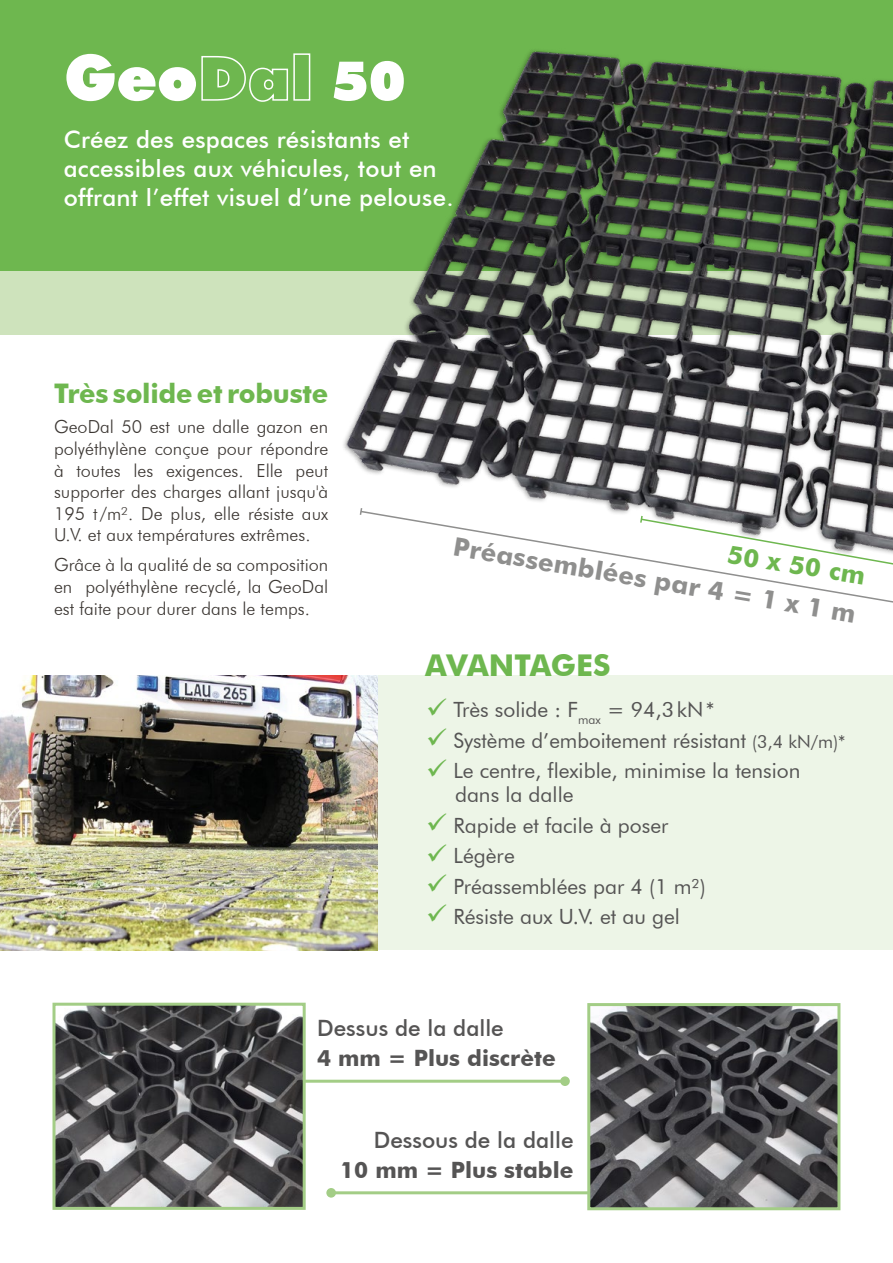
<style>
.page{position:relative;width:893px;height:1263px;background:#fff}
.page>*{position:absolute;margin:0;border:0;box-sizing:border-box;transform-origin:0 0}
.t1{font:900 63px "Futura BT";color:#fff}
.t2{font:700 30px "Futura BT";letter-spacing:-.01em;color:#6eb74f}
.t3{font:700 27px "Futura BT";letter-spacing:-.01em;color:#6eb74f}
.t4{font:700 25.5px "Futura BT";color:#8f8f8e}
.t5{font:700 25.5px "Futura BT";color:#6eb74f}
.t6{font:500 24px/28.8px "Futura BT";letter-spacing:.01em;color:#fff}
.t7{font:500 22.5px "Futura BT";color:#555454}
.t8{font:700 22.5px "Futura BT";color:#555454}
.t9{font:21px/24.5px "Futura BT";color:#555454}
.t10{font:300 18px/21.6px "Futura BT";color:#3a3531;text-align:justify}
.s1{font-size:60.45px;color:#6eb74f}
.s2{font-size:54px}
.s3{color:#6eb74f}
.s4{font-size:18px}
</style>
<div class="page">
<div style="left:0;top:675px;width:892px;height:275px;background:#edf5e7"></div>
<div style="left:0;top:0;width:893px;height:280px;background:#6eb74f"></div>
<div style="left:0;top:272px;width:893px;height:63px;background:#cee3bc"></div>
<img style="left:0;top:675px;width:378px;height:275px">
<img style="left:56px;top:1007px;width:246px;height:199px">
<div style="left:52px;top:1003px;width:254px;height:207px;border:3px solid #a3cd86"></div>
<img style="left:591px;top:1007px;width:245px;height:199px">
<div style="left:587px;top:1003px;width:253px;height:207px;border:3px solid #a3cd86"></div>
<hr style="left:331px;top:1191px;width:259px;height:3px;background:#a3cd86">
<div style="left:326px;top:1188px;width:10px;height:9px;background:#a3cd86;border-radius:50%"></div>
<hr style="left:304px;top:1080px;width:261px;height:3px;background:#a3cd86">
<div style="left:560px;top:1076px;width:10px;height:10px;background:#a3cd86;border-radius:50%"></div>
<svg style="left:743px;top:577px;width:150px;height:26px"></svg>
<img style="left:339px;top:50px;width:554px;height:510px">
<svg style="left:639px;top:514px;width:254px;height:63px"></svg>
<h1 class="t1" style="left:64px;top:39px;width:343px">Geo<span class="s1">Dal</span> <span class="s2">50</span></h1>
<h3 class="t6" style="left:64px;top:125px;width:391px">Créez des espaces résistants et accessibles aux véhicules, tout en offrant l’effet visuel d’une pelouse.</h3>
<h3 class="t3" style="left:54px;top:377px;width:276px">Très solide et robuste</h3>
<p class="t10" style="left:54px;top:416px;width:276px">GeoDal 50 est une dalle gazon en polyéthylène conçue pour répondre à toutes les exigences. Elle peut supporter des charges allant jusqu'à 195 t /m². De plus, elle résiste aux U.V. et aux températures extrêmes.</p>
<p class="t10" style="left:54px;top:554px;width:276px">Grâce à la qualité de sa composition en polyéthylène recyclé, la GeoDal est faite pour durer dans le temps.</p>
<h3 class="t4" style="left:456px;top:532px;width:409px;rotate:9deg">Préassemblées par 4 = 1 x 1 m</h3>
<h3 class="t5" style="left:730px;top:539px;width:141px;rotate:9deg">50 x 50 cm</h3>
<h2 class="t2" style="left:425px;top:647px;width:187px">AVANTAGES</h2>
<p class="t9" style="left:426px;top:697px;width:290px"><span class="s3">✓</span> Très solide : F<sub>max</sub> = 94,3kN*</p>
<p class="t9" style="left:426px;top:728px;width:421px"><span class="s3">✓</span> Système d’emboitement résistant <span class="s4">(3,4 kN/m)*</span></p>
<p class="t9" style="left:455px;top:758px;width:347px;text-indent:-29px"><span class="s3">✓</span> Le centre, flexible, minimise la tension dans la dalle</p>
<p class="t9" style="left:426px;top:813px;width:244px"><span class="s3">✓</span> Rapide et facile à poser</p>
<p class="t9" style="left:426px;top:843px;width:90px"><span class="s3">✓</span> Légère</p>
<p class="t9" style="left:426px;top:874px;width:281px"><span class="s3">✓</span> Préassemblées par 4 (1 m²)</p>
<p class="t9" style="left:426px;top:904px;width:255px"><span class="s3">✓</span> Résiste aux U.V. et au gel</p>
<p class="t7" style="left:317px;top:1014px;width:188px">Dessus de la dalle</p>
<p class="t8" style="left:317px;top:1044px;width:240px">4 mm = Plus discrète</p>
<p class="t7" style="left:374px;top:1126px;width:201px">Dessous de la dalle</p>
<p class="t8" style="left:340px;top:1156px;width:235px">10 mm = Plus stable</p>
</div>
